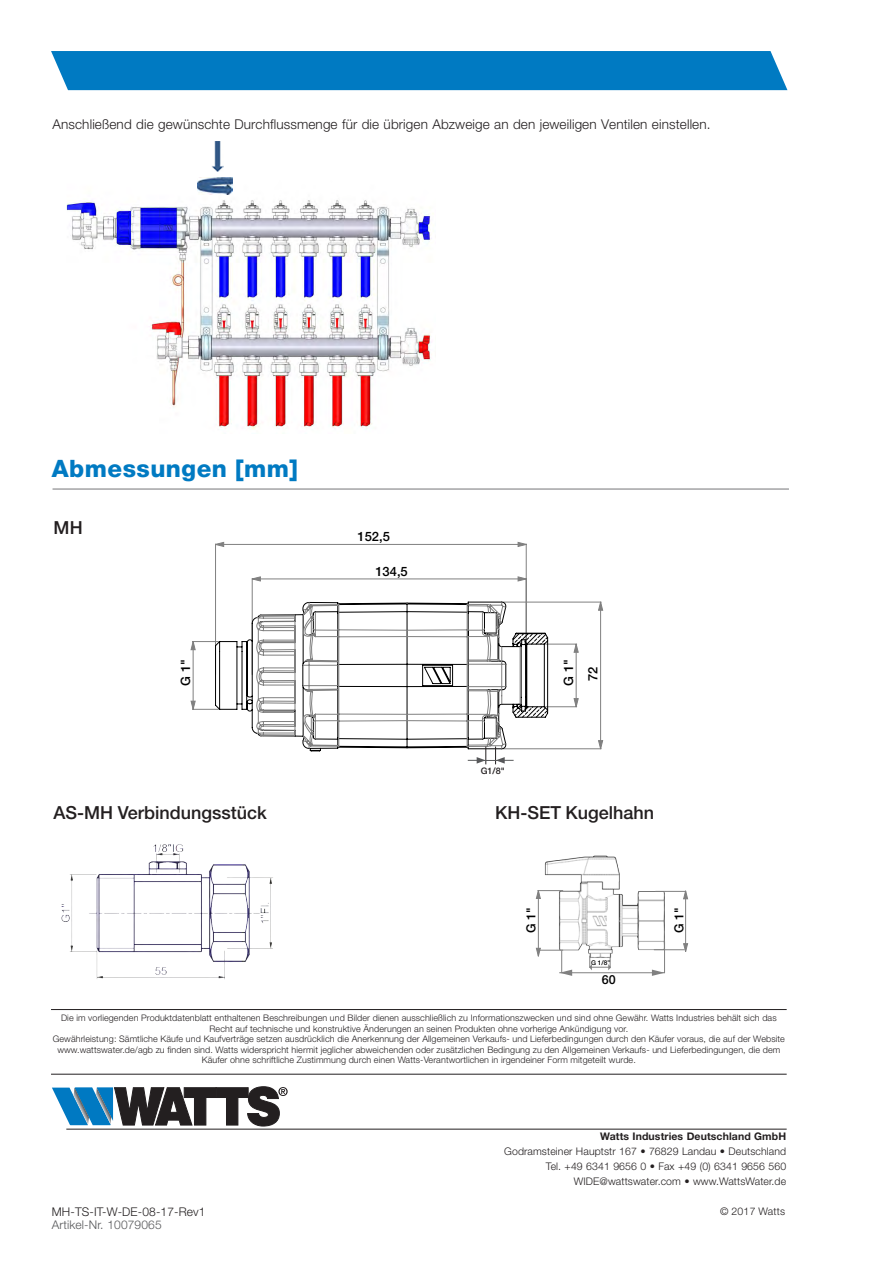
<style>
.page{position:relative;width:893px;height:1263px;background:#fff}
.page>*{position:absolute;margin:0;border:0;box-sizing:border-box;transform-origin:0 0}
.TS_HEADING_CHAPTER_B{font:800 24px "Helvetica Neue LT Std";letter-spacing:.02em;color:#007ac2}
.TS_BODY_DE{font:500 18px "Helvetica Neue LT Std";color:#231f20}
.TS_BODY_DE-2{font:300 13.5px "Helvetica Neue LT Std";letter-spacing:.01em;color:#231f20}
.t1{font:500 12.9px "Helvetica Neue LT Std";color:#000}
.t2{font:500 12.45px "Helvetica Neue LT Std";color:#000}
.t3{font:300 12px "Helvetica Neue LT Std";letter-spacing:.01em;color:#231f20}
.t4{font:300 12px "Helvetica Neue LT Std";letter-spacing:.01em;color:#57585a}
.t5{font:300 10.5px "Helvetica Neue LT Std";letter-spacing:.01em;color:#231f20}
.t6{font:700 10.5px "Helvetica Neue LT Std";letter-spacing:.01em;color:#231f20}
.t7{font:300 9px/10.5px "Helvetica Neue LT Std";letter-spacing:.01em;color:#231f20;text-align:center}
.t8{font:500 9px "Helvetica Neue LT Std";color:#231f20}
.t9{font:500 6.45px "Helvetica Neue LT Std";color:#000}
</style>
<div class="page">
<div style="left:51px;top:51px;width:736px;height:39px;background:#007ac2"></div>
<hr style="left:66px;top:1129px;width:721px;height:1px;background:#231f20">
<svg style="left:52px;top:1086px;width:236px;height:40px"></svg>
<hr style="left:51px;top:1009px;width:736px;height:1px;background:#231f20">
<hr style="left:51px;top:1074px;width:736px;height:1px;background:#231f20">
<img style="left:66px;top:171px;width:367px;height:259px">
<img style="left:197px;top:178px;width:36px;height:17px">
<img style="left:212px;top:142px;width:12px;height:29px">
<img style="left:535px;top:855px;width:154px;height:89px">
<svg style="left:536px;top:890px;width:152px;height:86px"></svg>
<img style="left:61px;top:844px;width:212px;height:135px">
<hr style="left:526px;top:544px;width:1px;height:130px;background:#808080">
<hr style="left:215px;top:544px;width:1px;height:130px;background:#808080">
<hr style="left:252px;top:578px;width:1px;height:96px;background:#808080">
<svg style="left:215px;top:542px;width:311px;height:39px"></svg>
<svg style="left:191px;top:602px;width:412px;height:147px"></svg>
<svg style="left:215px;top:602px;width:42px;height:147px"></svg>
<svg style="left:257px;top:602px;width:291px;height:162px"></svg>
<hr style="left:53px;top:489px;width:736px;height:1px;background:#757679">
<p class="TS_BODY_DE-2" style="left:53px;top:116px;width:659px">Anschließend die gewünschte Durchflussmenge für die übrigen Abzweige an den jeweiligen Ventilen einstellen.</p>
<p class="TS_HEADING_CHAPTER_B" style="left:52px;top:454px;width:248px">Abmessungen [mm]</p>
<p class="TS_BODY_DE" style="left:54px;top:517px;width:31px">MH</p>
<p class="t1" style="left:178px;top:686px;width:28px;rotate:-90deg">G 1"</p>
<p class="t1" style="left:358px;top:529px;width:34px">152,5</p>
<p class="t1" style="left:375px;top:564px;width:34px">134,5</p>
<p class="t8" style="left:481px;top:766px;width:26px">G1/8"</p>
<p class="t1" style="left:561px;top:686px;width:28px;rotate:-90deg">G 1"</p>
<p class="t1" style="left:585px;top:681px;width:16px;rotate:-90deg">72</p>
<p class="TS_BODY_DE" style="left:54px;top:802px;width:215px">AS-MH Verbindungsstück</p>
<p class="TS_BODY_DE" style="left:495px;top:802px;width:161px">KH-SET Kugelhahn</p>
<p class="t2" style="left:524px;top:933px;width:27px;rotate:-90deg">G 1"</p>
<p class="t9" style="left:591px;top:958px;width:21px">G 1/8”</p>
<p class="t2" style="left:602px;top:972px;width:15px">60</p>
<p class="t2" style="left:672px;top:933px;width:27px;rotate:-90deg">G 1"</p>
<p class="t7" style="left:53px;top:1013px;width:734px">Die im vorliegenden Produktdatenblatt enthaltenen Beschreibungen und Bilder dienen ausschließlich zu Informationszwecken und sind ohne Gewähr. Watts Industries behält sich das Recht auf technische und konstruktive Änderungen an seinen Produkten ohne vorherige Ankündigung vor.<br>Gewährleistung: Sämtliche Käufe und Kaufverträge setzen ausdrücklich die Anerkennung der Allgemeinen Verkaufs- und Lieferbedingungen durch den Käufer voraus, die auf der Website www.wattswater.de/agb zu finden sind. Watts widerspricht hiermit jeglicher abweichenden oder zusätzlichen Bedingung zu den Allgemeinen Verkaufs- und Lieferbedingungen, die dem Käufer ohne schriftliche Zustimmung durch einen Watts-Verantwortlichen in irgendeiner Form mitgeteilt wurde.</p>
<h3 class="t3" style="left:52px;top:1204px;width:155px">MH-TS-IT-W-DE-08-17-Rev1</h3>
<h3 class="t4" style="left:52px;top:1218px;width:111px">Artikel-Nr. 10079065</h3>
<p class="t6" style="left:600px;top:1129px;width:188px">Watts Industries Deutschland GmbH</p>
<p class="t5" style="left:504px;top:1144px;width:283px">Godramsteiner Hauptstr 167 • 76829 Landau • Deutschland</p>
<p class="t5" style="left:546px;top:1159px;width:242px">Tel. +49 6341 9656 0 • Fax +49 (0) 6341 9656 560</p>
<p class="t5" style="left:574px;top:1174px;width:214px">WIDE@wattswater.com • www.WattsWater.de</p>
<p class="t5" style="left:720px;top:1205px;width:67px">© 2017 Watts</p>
</div>
